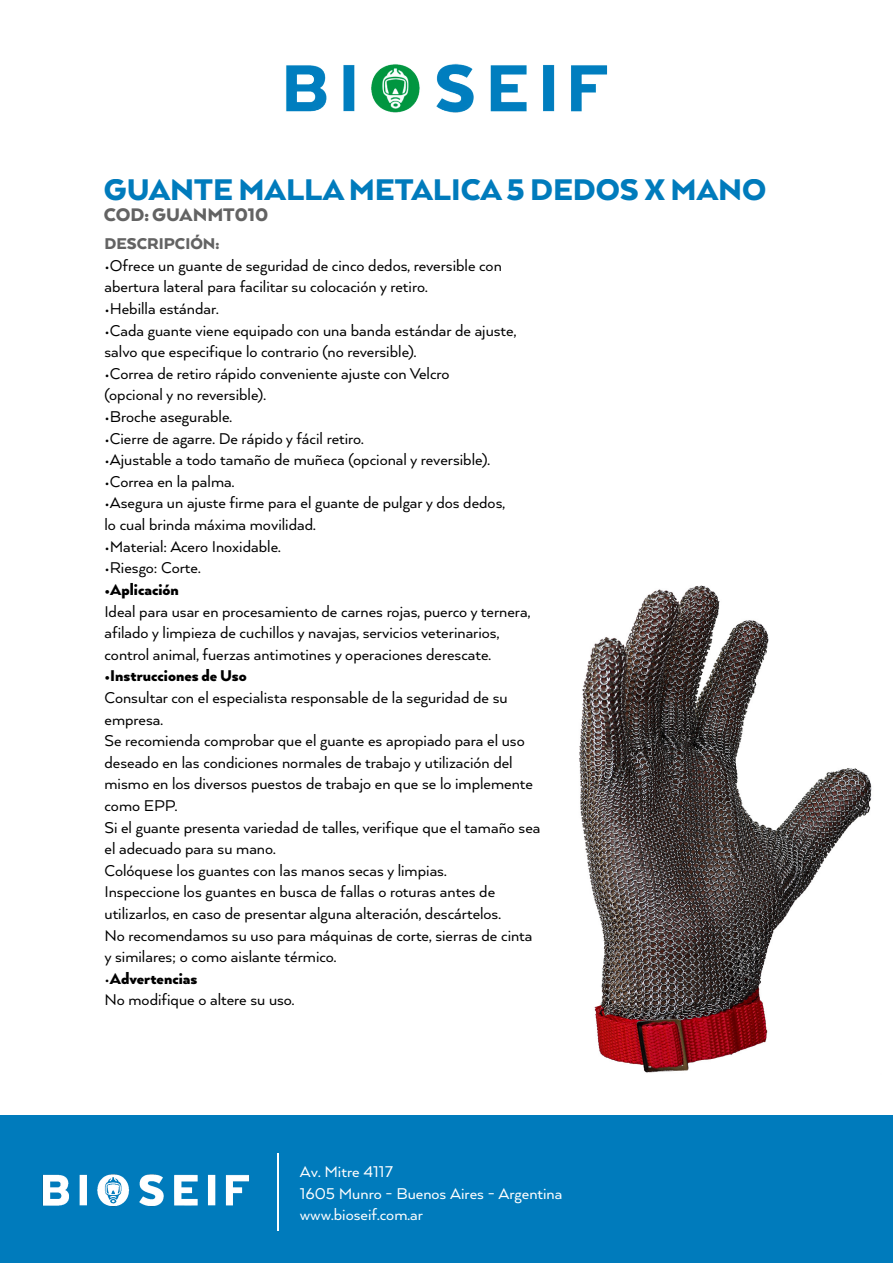
<style>
.page{position:relative;width:893px;height:1263px;background:#fff}
.page>*{position:absolute;margin:0;border:0;box-sizing:border-box;transform-origin:0 0}
.t1{font:900 34.5px "Arquitecta";color:#007bbc}
.t2{font:900 21px "Arquitecta";color:#636363}
.t3{font:18px/21.6px "Arquitecta";color:#000}
.t4{font:18px/21.6px "Arquitecta";color:#fff}
.t5{font:900 18px "Arquitecta";color:#000}
.t6{font:900 18px "Arquitecta";color:#636363}
.s1{font-weight:900}
</style>
<div class="page">
<img style="left:579px;top:585px;width:293px;height:488px">
<div style="left:0;top:1115px;width:893px;height:148px;background:#007bbc"></div>
<img style="left:42px;top:1174px;width:208px;height:33px">
<hr style="left:277px;top:1154px;width:2px;height:77px;background:#fff">
<img style="left:286px;top:63px;width:322px;height:50px">
<h1 class="t1" style="left:104px;top:168px;width:664px">GUANTE MALLA METALICA 5 DEDOS X MANO</h1>
<p class="t2" style="left:104px;top:202px;width:166px">COD: GUANMT010</p>
<p class="t6" style="left:104px;top:233px;width:116px">DESCRIPCIÓN:</p>
<p class="t3" style="left:104px;top:254px;width:399px">•Ofrece un guante de seguridad de cinco dedos, reversible con abertura lateral para facilitar su colocación y retiro.</p>
<p class="t3" style="left:104px;top:297px;width:116px">•Hebilla estándar.</p>
<p class="t3" style="left:104px;top:319px;width:413px">•Cada guante viene equipado con una banda estándar de ajuste, salvo que especifique lo contrario (no reversible).</p>
<p class="t3" style="left:104px;top:362px;width:346px">•Correa de retiro rápido conveniente ajuste con Velcro (opcional y no reversible).</p>
<p class="t3" style="left:104px;top:405px;width:129px">•Broche asegurable.</p>
<p class="t3" style="left:104px;top:427px;width:261px">•Cierre de agarre. De rápido y fácil retiro.</p>
<p class="t3" style="left:104px;top:448px;width:387px">•Ajustable a todo tamaño de muñeca (opcional y reversible).</p>
<p class="t3" style="left:104px;top:470px;width:131px">•Correa en la palma.</p>
<p class="t3" style="left:104px;top:492px;width:402px">•Asegura un ajuste firme para el guante de pulgar y dos dedos, lo cual brinda máxima movilidad.</p>
<p class="t3" style="left:104px;top:535px;width:178px">•Material: Acero Inoxidable.</p>
<p class="t3" style="left:104px;top:556px;width:98px">•Riesgo: Corte.</p>
<p class="t5" style="left:104px;top:578px;width:76px">•Aplicación</p>
<p class="t3" style="left:104px;top:600px;width:427px">Ideal para usar en procesamiento de carnes rojas, puerco y ternera, afilado y limpieza de cuchillos y navajas, servicios veterinarios, control animal, fuerzas antimotines y operaciones derescate.</p>
<p class="t5" style="left:104px;top:665px;width:144px">•Instrucciones de Uso</p>
<p class="t3" style="left:104px;top:686px;width:437px">Consultar con el especialista responsable de la seguridad de su empresa.<br>Se recomienda comprobar que el guante es apropiado para el uso deseado en las condiciones normales de trabajo y utilización del mismo en los diversos puestos de trabajo en que se lo implemente como EPP.<br>Si el guante presenta variedad de talles, verifique que el tamaño sea el adecuado para su mano.<br>Colóquese los guantes con las manos secas y limpias.<br>Inspeccione los guantes en busca de fallas o roturas antes de utilizarlos, en caso de presentar alguna alteración, descártelos.<br>No recomendamos su uso para máquinas de corte, sierras de cinta y similares; o como aislante térmico.</p>
<p class="t3" style="left:104px;top:967px;width:192px">•<span class="s1">Advertencias<br></span>No modifique o altere su uso.</p>
<p class="t4" style="left:300px;top:1160px;width:264px">Av. Mitre 4117<br>1605 Munro - Buenos Aires - Argentina www.bioseif.com.ar</p>
</div>
